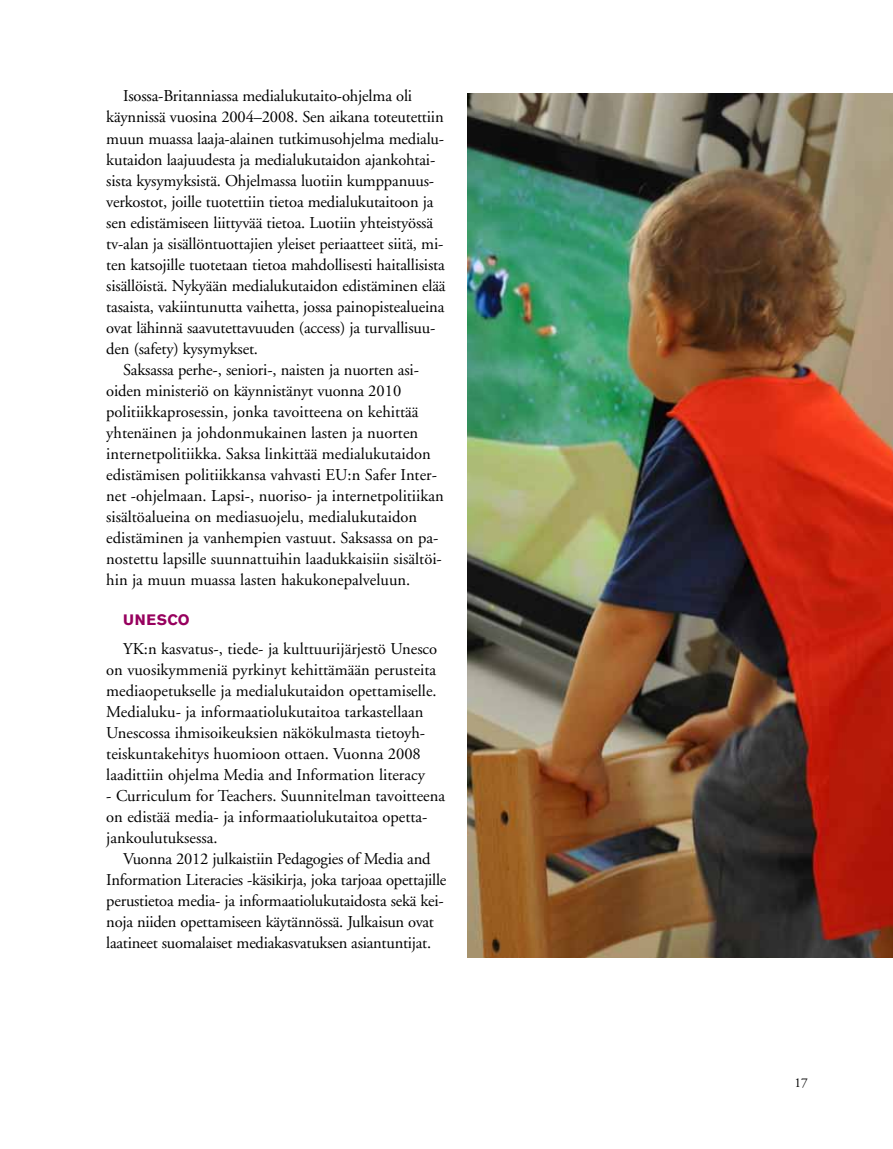
<style>
.page{position:relative;width:893px;height:1149px;background:#fff}
.page>*{position:absolute;margin:0;border:0;box-sizing:border-box;transform-origin:0 0}
.t1{font:16.5px/21px "Adobe Garamond";letter-spacing:-.01em;color:#000}
.t2{font:700 15px "Akzidenz Grotesk BE";letter-spacing:.04em;color:#97005e}
.t3{font:13.5px "Adobe Garamond";color:#000}
</style>
<div class="page">
<img style="left:468px;top:94px;width:425px;height:862px">
<p class="t1" style="left:123px;top:86px;width:290px">Isossa-Britanniassa medialukutaito-ohjelma oli</p>
<p class="t1" style="left:106px;top:107px;width:339px">käynnissä vuosina 2004–2008. Sen aikana toteutettiin</p>
<p class="t1" style="left:106px;top:128px;width:339px">muun muassa laaja-alainen tutkimusohjelma medialu-</p>
<p class="t1" style="left:106px;top:149px;width:331px">kutaidon laajuudesta ja medialukutaidon ajankohtai-</p>
<p class="t1" style="left:106px;top:170px;width:329px">sista kysymyksistä. Ohjelmassa luotiin kumppanuus-</p>
<p class="t1" style="left:106px;top:191px;width:329px">verkostot, joille tuotettiin tietoa medialukutaitoon ja</p>
<p class="t1" style="left:106px;top:212px;width:328px">sen edistämiseen liittyvää tietoa. Luotiin yhteistyössä</p>
<p class="t1" style="left:106px;top:233px;width:339px">tv-alan ja sisällöntuottajien yleiset periaatteet siitä, mi-</p>
<p class="t1" style="left:106px;top:254px;width:340px">ten katsojille tuotetaan tietoa mahdollisesti haitallisista</p>
<p class="t1" style="left:106px;top:275px;width:341px">sisällöistä. Nykyään medialukutaidon edistäminen elää</p>
<p class="t1" style="left:106px;top:296px;width:340px">tasaista, vakiintunutta vaihetta, jossa painopistealueina</p>
<p class="t1" style="left:106px;top:317px;width:331px">ovat lähinnä saavutettavuuden (access) ja turvallisuu-</p>
<p class="t1" style="left:106px;top:338px;width:153px">den (safety) kysymykset.</p>
<p class="t1" style="left:123px;top:359px;width:297px">Saksassa perhe-, seniori-, naisten ja nuorten asi-</p>
<p class="t1" style="left:106px;top:380px;width:297px">oiden ministeriö on käynnistänyt vuonna 2010</p>
<p class="t1" style="left:106px;top:401px;width:314px">politiikkaprosessin, jonka tavoitteena on kehittää</p>
<p class="t1" style="left:106px;top:422px;width:313px">yhtenäinen ja johdonmukainen lasten ja nuorten</p>
<p class="t1" style="left:106px;top:443px;width:326px">internetpolitiikka. Saksa linkittää medialukutaidon</p>
<p class="t1" style="left:106px;top:464px;width:332px">edistämisen politiikkansa vahvasti EU:n Safer Inter-</p>
<p class="t1" style="left:106px;top:485px;width:339px">net -ohjelmaan. Lapsi-, nuoriso- ja internetpolitiikan</p>
<p class="t1" style="left:106px;top:506px;width:312px">sisältöalueina on mediasuojelu, medialukutaidon</p>
<p class="t1" style="left:106px;top:527px;width:334px">edistäminen ja vanhempien vastuut. Saksassa on pa-</p>
<p class="t1" style="left:106px;top:548px;width:337px">nostettu lapsille suunnattuihin laadukkaisiin sisältöi-</p>
<p class="t1" style="left:106px;top:569px;width:305px">hin ja muun muassa lasten hakukonepalveluun.</p>
<p class="t2" style="left:123px;top:611px;width:68px">UNESCO</p>
<p class="t1" style="left:106px;top:638px;width:332px;text-indent:17px">YK:n kasvatus-, tiede- ja kulttuurijärjestö Unesco on vuosikymmeniä pyrkinyt kehittämään perusteita mediaopetukselle ja medialukutaidon opettamiselle.<br>Medialuku- ja informaatiolukutaitoa tarkastellaan Unescossa ihmisoikeuksien näkökulmasta tietoyh&shy;teiskuntakehitys huomioon ottaen. Vuonna 2008 laadittiin ohjelma Media and Information literacy</p>
<p class="t1" style="left:106px;top:785px;width:340px">- Curriculum for Teachers. Suunnitelman tavoitteena on edistää media- ja informaatiolukutaitoa opetta&shy;jankoulutuksessa.</p>
<p class="t1" style="left:106px;top:848px;width:342px;text-indent:17px">Vuonna 2012 julkaistiin Pedagogies of Media and Information Literacies -käsikirja, joka tarjoaa opettajille perustietoa media- ja informaatiolukutaidosta sekä kei&shy;noja niiden opettamiseen käytännössä. Julkaisun ovat laatineet suomalaiset mediakasvatuksen asiantuntijat.</p>
<p class="t3" style="left:794px;top:1074px;width:15px">17</p>
</div>
